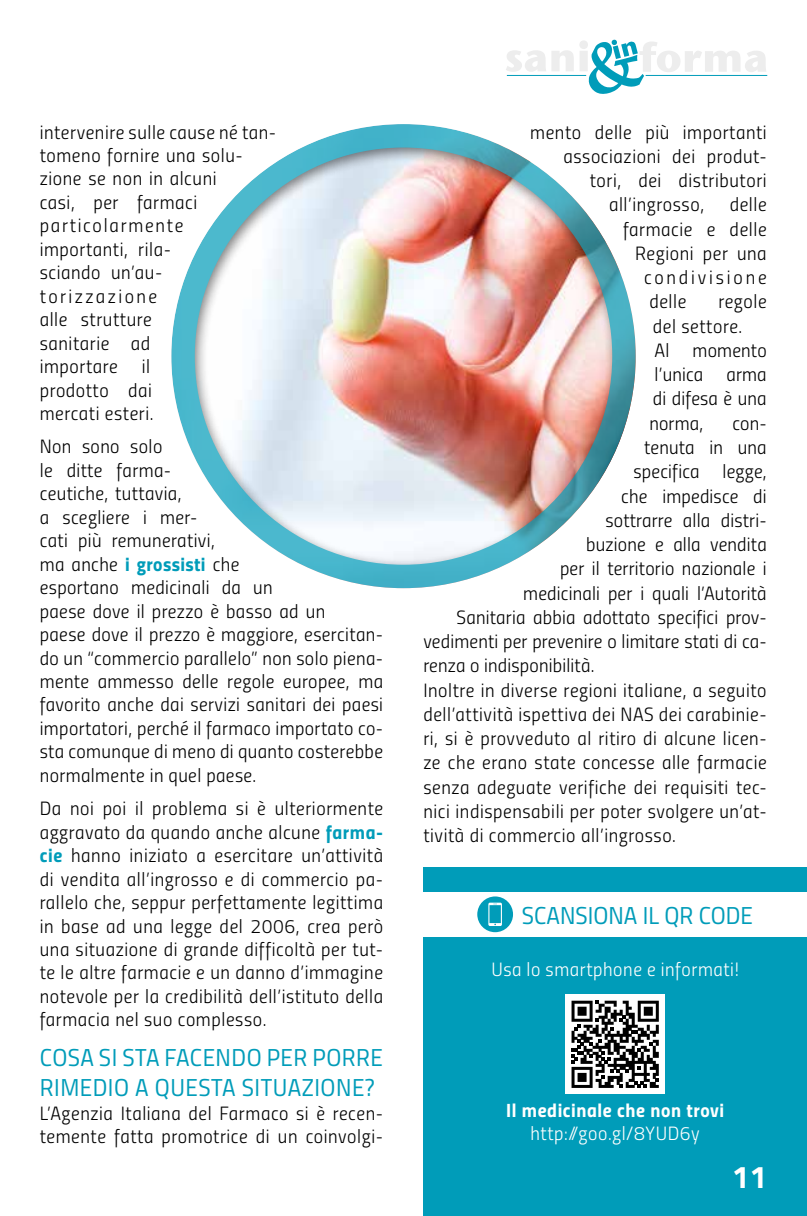
<style>
.page{position:relative;width:807px;height:1216px;background:#fff}
.page>*{position:absolute;margin:0;border:0;box-sizing:border-box;transform-origin:0 0}
.t1{font:31.5px "Titillium Bold Upright";color:#fff}
.t2{font:24.5px/29.8px "Titillium Regular Upright";letter-spacing:.02em;color:#009cb9}
.t3{font:24.5px "Titillium Regular Upright";color:#009cb9}
.t4{font:19.25px/23.4px "Titillium Light Upright";letter-spacing:.02em;color:#000}
.t5{font:19.25px "Titillium Light Upright";letter-spacing:.03em;color:#fff}
.t6{font:19.25px "Titillium Bold Upright";letter-spacing:.03em;color:#fff}
.t7{font:19.25px "Titillium Light Upright";letter-spacing:.145em;color:#000}
.s1{font-family:"Titillium Bold Upright";color:#009cb9}
</style>
<div class="page">
<img style="left:171px;top:124px;width:464px;height:464px">
<div style="left:423px;top:867px;width:383px;height:348px;background:#009cb9"></div>
<div style="left:423px;top:892px;width:383px;height:44px;background:#fff"></div>
<div style="left:477px;top:896px;width:35px;height:36px;background:#009cb9;border-radius:50%"></div>
<svg style="left:488px;top:902px;width:13px;height:24px"></svg>
<div style="left:565px;top:994px;width:99px;height:99px;background:#fff"></div>
<svg style="left:571px;top:1000px;width:87px;height:87px"></svg>
<svg style="left:506px;top:40px;width:260px;height:54px"></svg>
<p class="t4" style="left:40px;top:119px;width:238px">intervenire sulle cause né tan&shy;tomeno fornire una solu&shy;zione se non in alcuni<br>casi, per farmaci particolarmente importanti, rila-<br>sciando un’au&shy;torizzazione<br>alle strutture<br>sanitarie ad<br>importare il<br>prodotto dai<br>mercati esteri.</p>
<p class="t4" style="left:40px;top:434px;width:345px">Non sono solo<br>le ditte farma-<br>ceutiche, tuttavia,<br>a scegliere i mer-<br>cati più remunerativi,<br>ma anche <span class="s1">i grossisti</span> che<br>esportano medicinali da un<br>paese dove il prezzo è basso ad un<br>paese dove il prezzo è maggiore, esercitan&shy;do un “commercio parallelo” non solo piena&shy;mente ammesso delle regole europee, ma favorito anche dai servizi sanitari dei paesi importatori, perché il farmaco importato co&shy;sta comunque di meno di quanto costerebbe normalmente in quel paese.</p>
<p class="t4" style="left:40px;top:795px;width:345px;text-align:justify">Da noi poi il problema si è ulteriormente aggravato da quando anche alcune <span class="s1">farma&shy;cie</span> hanno iniziato a esercitare un’attività di vendita all’ingrosso e di commercio pa&shy;rallelo che, seppur perfettamente legittima in base ad una legge del 2006, crea però una situazione di grande difficoltà per tut&shy;te le altre farmacie e un danno d’immagine notevole per la credibilità dell’istituto della farmacia nel suo complesso.</p>
<p class="t2" style="left:40px;top:1041px;width:344px">COSA SI STA FACENDO PER PORRE<br>RIMEDIO A QUESTA SITUAZIONE?</p>
<p class="t4" style="left:40px;top:1100px;width:345px">L’Agenzia Italiana del Farmaco si è recen&shy;temente fatta promotrice di un coinvolgi-</p>
<p class="t4" style="left:530px;top:119px;width:238px">mento delle più importanti</p>
<p class="t4" style="left:563px;top:143px;width:204px">associazioni dei produt-</p>
<p class="t4" style="left:589px;top:168px;width:178px">tori, dei distributori</p>
<p class="t4" style="left:608px;top:192px;width:97px">all’ingrosso,</p>
<p class="t4" style="left:729px;top:192px;width:39px">delle</p>
<p class="t4" style="left:622px;top:216px;width:145px">farmacie e delle</p>
<p class="t4" style="left:635px;top:240px;width:133px">Regioni per una</p>
<p class="t7" style="left:643px;top:263px;width:124px">condivisione</p>
<p class="t4" style="left:649px;top:289px;width:39px">delle</p>
<p class="t4" style="left:649px;top:288px;width:119px;line-height:24.3px;text-indent:69px">regole del settore.<br>Al momento l’unica arma di difesa è una norma,</p>
<p class="t4" style="left:732px;top:410px;width:36px">con-</p>
<p class="t4" style="left:643px;top:434px;width:124px">tenuta in una</p>
<p class="t4" style="left:633px;top:459px;width:134px">specifica legge,</p>
<p class="t4" style="left:621px;top:483px;width:147px">che impedisce di</p>
<p class="t4" style="left:605px;top:507px;width:162px">sottrarre alla distri-</p>
<p class="t4" style="left:586px;top:531px;width:182px">buzione e alla vendita</p>
<p class="t4" style="left:559px;top:556px;width:208px">per il territorio nazionale i</p>
<p class="t4" style="left:523px;top:580px;width:245px">medicinali per i quali l’Autorità</p>
<p class="t4" style="left:456px;top:604px;width:311px">Sanitaria abbia adottato specifici prov-</p>
<p class="t4" style="left:423px;top:628px;width:344px">vedimenti per prevenire o limitare stati di ca-</p>
<p class="t4" style="left:423px;top:653px;width:172px">renza o indisponibilità.</p>
<p class="t4" style="left:423px;top:677px;width:344px">Inoltre in diverse regioni italiane, a seguito</p>
<p class="t4" style="left:423px;top:701px;width:344px">dell’attività ispettiva dei NAS dei carabinie-</p>
<p class="t4" style="left:423px;top:725px;width:345px">ri, si è provveduto al ritiro di alcune licen-</p>
<p class="t4" style="left:423px;top:750px;width:345px">ze che erano state concesse alle farmacie</p>
<p class="t4" style="left:423px;top:774px;width:344px">senza adeguate verifiche dei requisiti tec-</p>
<p class="t4" style="left:423px;top:798px;width:344px">nici indispensabili per poter svolgere un’at-</p>
<p class="t4" style="left:423px;top:822px;width:254px">tività di commercio all’ingrosso.</p>
<p class="t3" style="left:521px;top:896px;width:232px">SCANSIONA IL QR CODE</p>
<p class="t5" style="left:491px;top:955px;width:249px">Usa lo smartphone e informati!</p>
<p class="t6" style="left:506px;top:1094px;width:219px">Il medicinale che non trovi</p>
<p class="t5" style="left:530px;top:1119px;width:171px">http://goo.gl/8YUD6y</p>
<h1 class="t1" style="left:731px;top:1152px;width:37px">11</h1>
</div>
